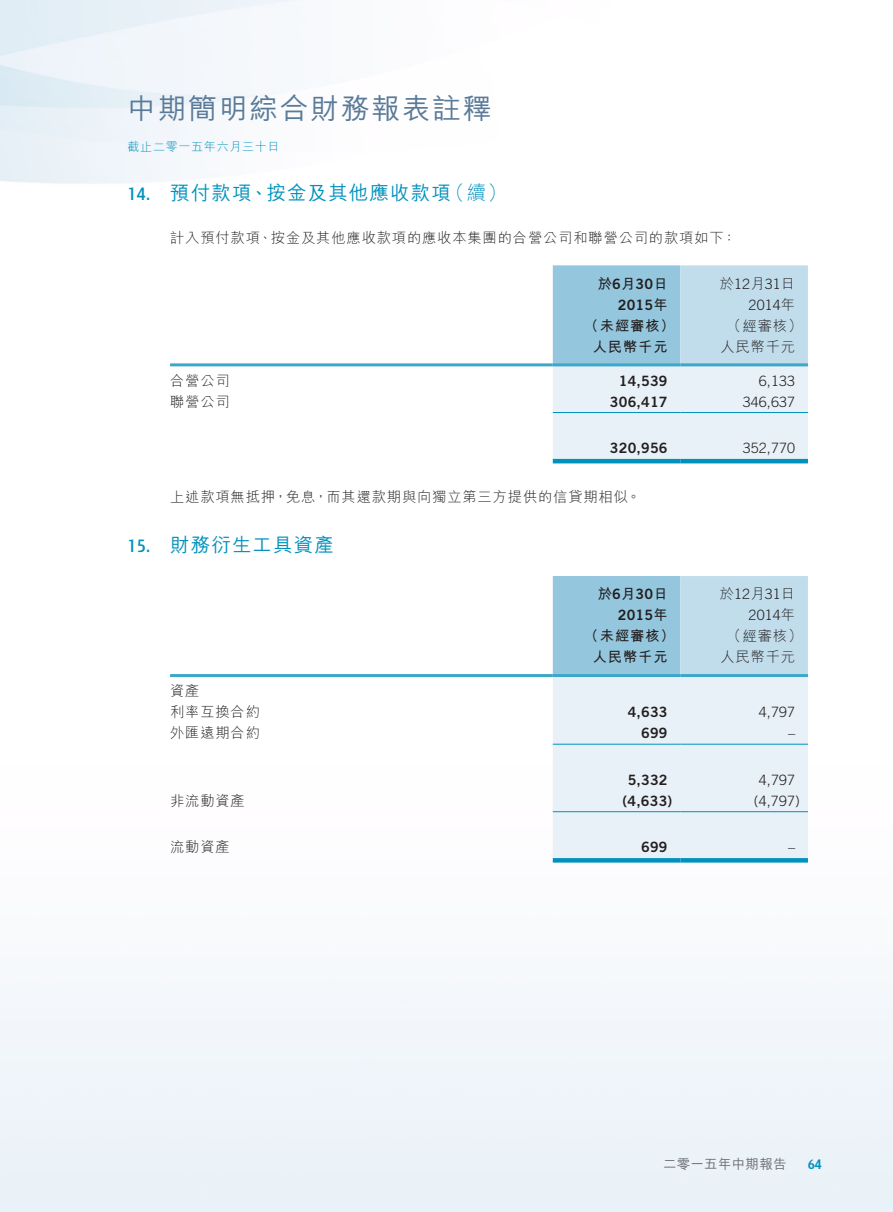
<style>
.page{position:relative;width:893px;height:1212px;background:#fff}
.page>*{position:absolute;margin:0;border:0;box-sizing:border-box;transform-origin:0 0}
.t1{font:500 28.5px "M Hei HK";letter-spacing:.07em;color:#597a98}
.Heading_1{font:500 19.5px "M Hei HK";letter-spacing:.06em;color:#0091bd}
.Heading_1-2{font:500 condensed 19.5px "Modena";color:#0091bd}
.Heading_1-3{font:300 19.5px "M Hei HK";color:#0091bd}
.t2{font:700 condensed 15px "Modena";color:#0091bd}
.Body_Text{font:300 14.25px "M Hei HK";letter-spacing:.06em;color:#231f20}
.Body_Text-2{font:300 14.25px "Trade Gothic LT Std";letter-spacing:.01em;color:#231f20}
.Body_Text-3{font:14.25px "Trade Gothic LT Std Bd 2";letter-spacing:.01em;color:#231f20}
.Body_Text-4{font:700 14.25px "M Hei HK";letter-spacing:.06em;color:#231f20}
.t3{font:500 13.5px "M Hei HK";letter-spacing:.02em;color:#6c6d70}
.t4{font:300 12px "M Hei HK";letter-spacing:.06em;color:#0091bd}
.s1{font-family:"M Hei HK"}
.s2{font-family:"Trade Gothic LT Std Bd 2";font-weight:400}
.s3{font-family:"M Hei HK";font-weight:700}
</style>
<div class="page">
<img style="left:1px;top:0;width:892px;height:1212px">
<img style="left:0;top:0;width:1px;height:1212px">
<svg style="left:553px;top:265px;width:255px;height:194px"></svg>
<hr style="left:170px;top:363px;width:383px;height:3px;background:#3da7ca">
<hr style="left:553px;top:363px;width:127px;height:3px;background:#3da7ca">
<hr style="left:680px;top:363px;width:128px;height:3px;background:#3da7ca">
<hr style="left:553px;top:412px;width:127px;height:1px;background:#0091bd">
<hr style="left:680px;top:412px;width:128px;height:1px;background:#0091bd">
<hr style="left:553px;top:459px;width:127px;height:4px;background:#0091bd">
<hr style="left:680px;top:459px;width:128px;height:4px;background:#0091bd">
<svg style="left:553px;top:576px;width:255px;height:98px"></svg>
<div style="left:553px;top:677px;width:255px;height:181px;background:#e8f1f7"></div>
<hr style="left:170px;top:674px;width:383px;height:3px;background:#3da7ca">
<hr style="left:553px;top:674px;width:127px;height:3px;background:#3da7ca">
<hr style="left:680px;top:674px;width:128px;height:3px;background:#3da7ca">
<hr style="left:553px;top:744px;width:127px;height:1px;background:#0091bd">
<hr style="left:680px;top:744px;width:128px;height:1px;background:#0091bd">
<hr style="left:553px;top:811px;width:127px;height:1px;background:#0091bd">
<hr style="left:680px;top:811px;width:128px;height:1px;background:#0091bd">
<svg style="left:553px;top:858px;width:127px;height:4px"></svg>
<svg style="left:680px;top:858px;width:128px;height:4px"></svg>
<h1 class="t1" style="left:128px;top:88px;width:365px">中期簡明綜合財務報表註釋</h1>
<p class="t4" style="left:128px;top:141px;width:154px">截止二零一五年六月三十日</p>
<p class="Heading_1-2" style="left:128px;top:185px;width:24px">14.</p>
<p class="Heading_1-2" style="left:128px;top:537px;width:24px">15.</p>
<p class="Heading_1-3" style="left:445px;top:183px;width:63px">（續(</p>
<p class="Heading_1" style="left:170px;top:179px;width:282px">預付款項、按金及其他應收款項</p>
<p class="Body_Text" style="left:170px;top:230px;width:568px">計入預付款項、按金及其他應收款項的應收本集團的合營公司和聯營公司的款項如下：</p>
<p class="Body_Text-2" style="left:720px;top:275px;width:77px"><span class="s1">於</span>12<span class="s1">月</span>31<span class="s1">日</span></p>
<p class="Body_Text-4" style="left:598px;top:273px;width:71px">於<span class="s2">6</span>月<span class="s2">30</span>日</p>
<p class="Body_Text-3" style="left:618px;top:296px;width:51px">2015<span class="s3">年</span></p>
<p class="Body_Text-2" style="left:749px;top:296px;width:48px">2014<span class="s1">年</span></p>
<p class="Body_Text-4" style="left:584px;top:315px;width:92px">（未經審核）</p>
<p class="Body_Text" style="left:727px;top:318px;width:77px">（經審核(</p>
<p class="Body_Text-4" style="left:593px;top:336px;width:76px">人民幣千元</p>
<p class="Body_Text" style="left:720px;top:339px;width:76px">人民幣千元</p>
<p class="Body_Text" style="left:170px;top:373px;width:61px">合營公司</p>
<p class="Body_Text-3" style="left:619px;top:372px;width:50px">14,539</p>
<p class="Body_Text-2" style="left:759px;top:372px;width:38px">6,133</p>
<p class="Body_Text" style="left:170px;top:394px;width:61px">聯營公司</p>
<p class="Body_Text-3" style="left:610px;top:393px;width:59px">306,417</p>
<p class="Body_Text-2" style="left:743px;top:393px;width:54px">346,637</p>
<p class="Body_Text-3" style="left:610px;top:439px;width:59px">320,956</p>
<p class="Body_Text" style="left:170px;top:489px;width:472px">上述款項無抵押，免息，而其還款期與向獨立第三方提供的信貸期相似。</p>
<p class="Heading_1" style="left:170px;top:531px;width:165px">財務衍生工具資產</p>
<p class="Body_Text-2" style="left:743px;top:439px;width:54px">352,770</p>
<p class="Body_Text-4" style="left:598px;top:584px;width:71px">於<span class="s2">6</span>月<span class="s2">30</span>日</p>
<p class="Body_Text-2" style="left:720px;top:586px;width:77px"><span class="s1">於</span>12<span class="s1">月</span>31<span class="s1">日</span></p>
<p class="Body_Text-3" style="left:618px;top:606px;width:51px">2015<span class="s3">年</span></p>
<p class="Body_Text-2" style="left:749px;top:607px;width:48px">2014<span class="s1">年</span></p>
<p class="Body_Text-4" style="left:584px;top:626px;width:92px">（未經審核）</p>
<p class="Body_Text" style="left:727px;top:629px;width:77px">（經審核(</p>
<p class="Body_Text-4" style="left:593px;top:647px;width:76px">人民幣千元</p>
<p class="Body_Text" style="left:720px;top:650px;width:76px">人民幣千元</p>
<p class="Body_Text" style="left:170px;top:684px;width:31px">資產</p>
<p class="Body_Text" style="left:170px;top:705px;width:91px">利率互換合約</p>
<p class="Body_Text-3" style="left:628px;top:703px;width:41px">4,633</p>
<p class="Body_Text-2" style="left:759px;top:704px;width:38px">4,797</p>
<p class="Body_Text" style="left:170px;top:726px;width:91px">外匯遠期合約</p>
<p class="Body_Text-3" style="left:641px;top:724px;width:28px">699</p>
<p class="Body_Text-2" style="left:788px;top:725px;width:9px">–</p>
<p class="Body_Text-3" style="left:628px;top:771px;width:41px">5,332</p>
<p class="Body_Text-2" style="left:759px;top:771px;width:38px">4,797</p>
<p class="Body_Text" style="left:170px;top:793px;width:76px">非流動資產</p>
<p class="Body_Text-3" style="left:623px;top:792px;width:51px">)4,633(</p>
<p class="Body_Text-2" style="left:754px;top:792px;width:48px">)4,797(</p>
<p class="Body_Text" style="left:170px;top:840px;width:61px">流動資產</p>
<p class="Body_Text-3" style="left:641px;top:838px;width:28px">699</p>
<p class="Body_Text-2" style="left:788px;top:839px;width:9px">–</p>
<p class="t3" style="left:663px;top:1154px;width:125px">二零一五年中期報告</p>
<p class="t2" style="left:808px;top:1157px;width:15px">64</p>
</div>
